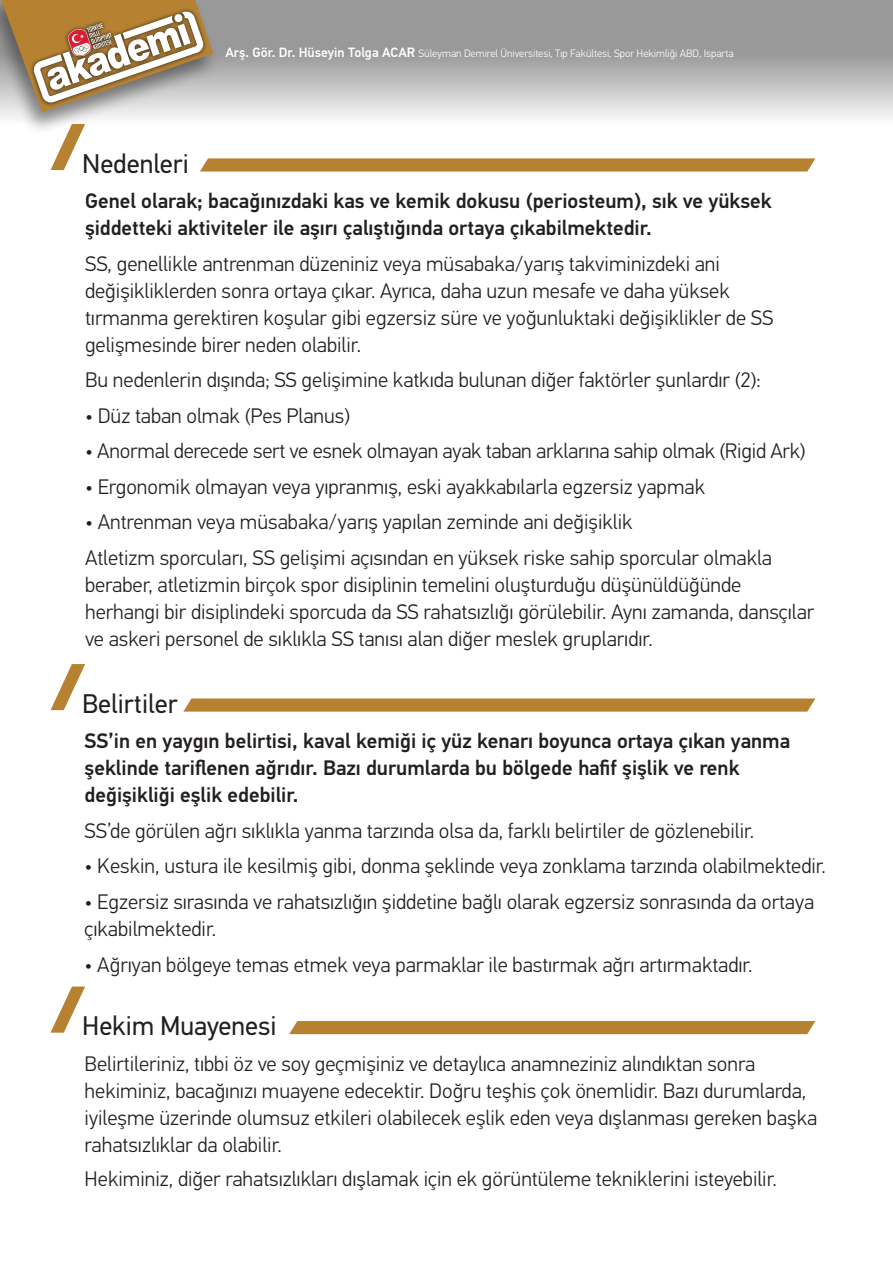
<style>
.page{position:relative;width:893px;height:1263px;background:#fff}
.page>*{position:absolute;margin:0;border:0;box-sizing:border-box;transform-origin:0 0}
.t1{font:27px "PF Din Text Universal";color:#231f20}
.t2{font:300 21px/27px "PF Din Text Universal";color:#231f20}
.t3{font:500 21px/27px "PF Din Text Universal";color:#231f20}
.t4{font:300 10.65px "PF Din Text Universal";color:#fff}
.s1{font-weight:500;font-size:13.5px}
</style>
<div class="page">
<svg style="left:221px;top:0;width:672px;height:118px;background:#b1b1b1"></svg>
<div style="left:0;top:0;width:221px;height:136px;background:#231f20;opacity:.5"></div>
<svg style="left:0;top:0;width:213px;height:112px"></svg>
<svg style="left:51px;top:124px;width:34px;height:46px"></svg>
<svg style="left:51px;top:664px;width:34px;height:46px"></svg>
<svg style="left:51px;top:986px;width:34px;height:47px"></svg>
<svg style="left:200px;top:158px;width:615px;height:14px;background:#bb8a40"></svg>
<svg style="left:183px;top:698px;width:632px;height:14px;background:#bb8a40"></svg>
<div style="left:289px;top:1021px;width:526px;height:13px;background:#b68232"></div>
<p class="t1" style="left:82px;top:147px;width:108px">Nedenleri</p>
<p class="t4" style="left:225px;top:47px;width:510px"><span class="s1">Arş. Gör. Dr. Hüseyin Tolga ACAR</span> Süleyman Demirel Üniversitesi, Tıp Fakültesi, Spor Hekimliği ABD, Isparta</p>
<p class="t3" style="left:85px;top:189px;width:688px">Genel olarak; bacağınızdaki kas ve kemik dokusu (periosteum), sık ve yüksek şiddetteki aktiviteler ile aşırı çalıştığında ortaya çıkabilmektedir.</p>
<p class="t2" style="left:85px;top:252px;width:690px">SS, genellikle antrenman düzeniniz veya müsabaka/yarış takviminizdeki ani değişikliklerden sonra ortaya çıkar. Ayrıca, daha uzun mesafe ve daha yüksek tırmanma gerektiren koşular gibi egzersiz süre ve yoğunluktaki değişiklikler de SS gelişmesinde birer neden olabilir.</p>
<p class="t2" style="left:85px;top:368px;width:677px">Bu nedenlerin dışında; SS gelişimine katkıda bulunan diğer faktörler şunlardır (2):</p>
<p class="t2" style="left:85px;top:404px;width:267px">• Düz taban olmak (Pes Planus)</p>
<p class="t2" style="left:85px;top:439px;width:722px">• Anormal derecede sert ve esnek olmayan ayak taban arklarına sahip olmak (Rigid Ark)</p>
<p class="t2" style="left:85px;top:475px;width:621px">• Ergonomik olmayan veya yıpranmış, eski ayakkabılarla egzersiz yapmak</p>
<p class="t2" style="left:85px;top:510px;width:549px">• Antrenman veya müsabaka/yarış yapılan zeminde ani değişiklik</p>
<p class="t2" style="left:85px;top:546px;width:731px">Atletizm sporcuları, SS gelişimi açısından en yüksek riske sahip sporcular olmakla beraber, atletizmin birçok spor disiplinin temelini oluşturduğu düşünüldüğünde herhangi bir disiplindeki sporcuda da SS rahatsızlığı görülebilir. Aynı zamanda, dansçılar ve askeri personel de sıklıkla SS tanısı alan diğer meslek gruplarıdır.</p>
<p class="t1" style="left:82px;top:687px;width:97px">Belirtiler</p>
<p class="t3" style="left:85px;top:729px;width:707px">SS’in en yaygın belirtisi, kaval kemiği iç yüz kenarı boyunca ortaya çıkan yanma şeklinde tariflenen ağrıdır. Bazı durumlarda bu bölgede hafif şişlik ve renk değişikliği eşlik edebilir.</p>
<p class="t2" style="left:85px;top:819px;width:671px">SS’de görülen ağrı sıklıkla yanma tarzında olsa da, farklı belirtiler de gözlenebilir.</p>
<p class="t2" style="left:85px;top:854px;width:743px">• Keskin, ustura ile kesilmiş gibi, donma şeklinde veya zonklama tarzında olabilmektedir.</p>
<p class="t2" style="left:85px;top:890px;width:731px">• Egzersiz sırasında ve rahatsızlığın şiddetine bağlı olarak egzersiz sonrasında da ortaya çıkabilmektedir.</p>
<p class="t2" style="left:85px;top:952px;width:669px">• Ağrıyan bölgeye temas etmek veya parmaklar ile bastırmak ağrı artırmaktadır.</p>
<p class="t1" style="left:82px;top:1009px;width:196px">Hekim Muayenesi</p>
<p class="t2" style="left:85px;top:1052px;width:734px">Belirtileriniz, tıbbi öz ve soy geçmişiniz ve detaylıca anamneziniz alındıktan sonra hekiminiz, bacağınızı muayene edecektir. Doğru teşhis çok önemlidir. Bazı durumlarda, iyileşme üzerinde olumsuz etkileri olabilecek eşlik eden veya dışlanması gereken başka rahatsızlıklar da olabilir.</p>
<p class="t2" style="left:85px;top:1166px;width:694px">Hekiminiz, diğer rahatsızlıkları dışlamak için ek görüntüleme tekniklerini isteyebilir.</p>
</div>
